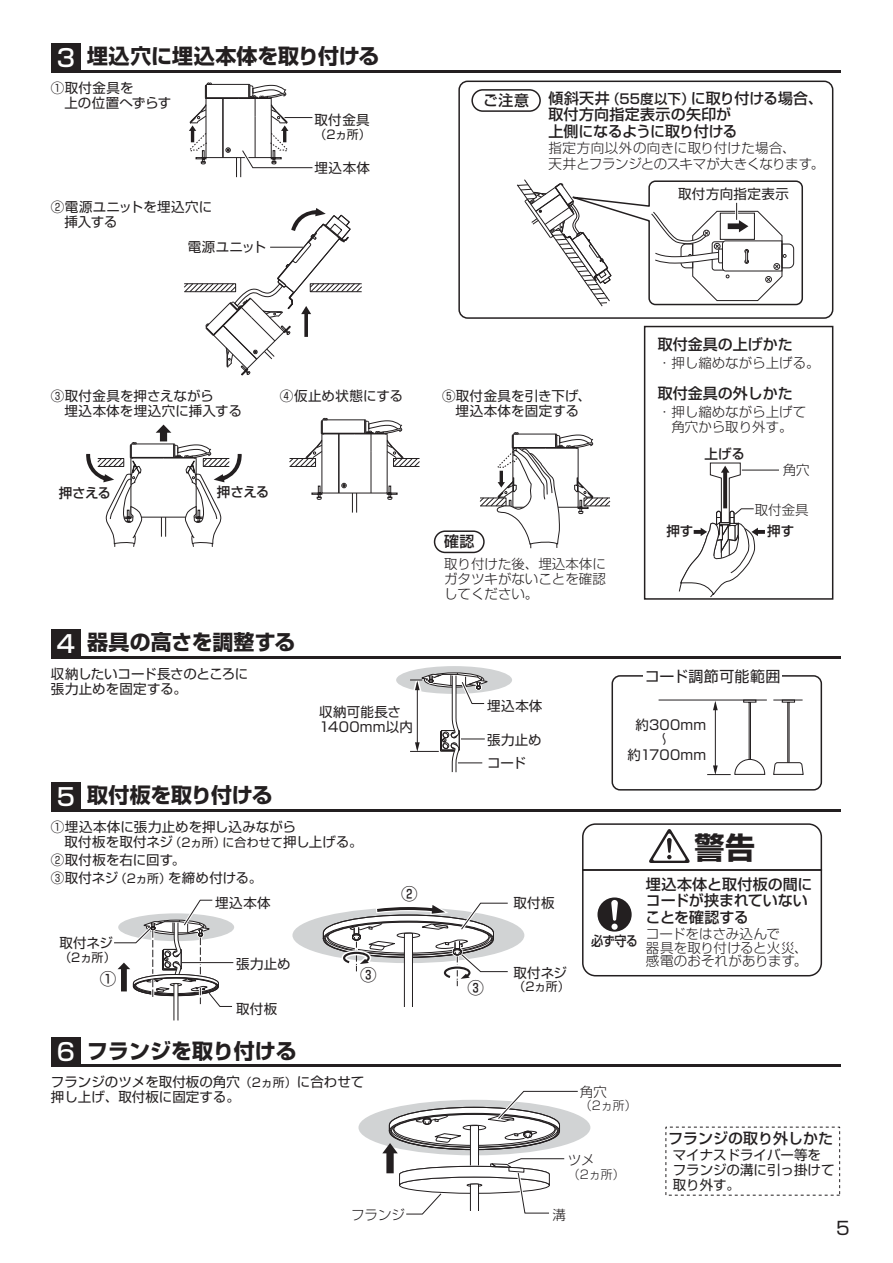
<style>
.page{position:relative;width:893px;height:1263px;background:#fff}
.page>*{position:absolute;margin:0;border:0;box-sizing:border-box;transform-origin:0 0}
.t1{font:30px "Shin Go Pro Bold 90 msp RKSJ H";color:#231f20}
.t2{font:24px "Shin Go Pro Medium 90 msp RKSJ H";color:#fff}
.t3{font:21px "Shin Go Pro Bold 90 msp RKSJ H";color:#231f20}
.t4{font:18px "Shin Go Pro Regular 90 msp RKSJ H";color:#231f20}
.t5{font:16.5px "Shin Go Pro Medium 90 msp RKSJ H";color:#231f20}
.t6{font:15px/16.5px "Shin Go Pro Medium 90 msp RKSJ H";color:#231f20}
.t7{font:15px "Shin Go Pro Regular 90 msp RKSJ H";letter-spacing:.025em;color:#231f20}
.t8{font:13.5px/15px "Shin Go Pro Regular 90 msp RKSJ H";color:#231f20}
.t9{font:13.5px/15px "Shin Go Pro Light 90 msp RKSJ H";color:#231f20}
.t10{font:13.5px "Shin Go Pro Medium 90 msp RKSJ H";letter-spacing:-.005em;color:#231f20}
.t11{font:13.5px "Shin Go Pro Regular 90 msp RKSJ H";letter-spacing:.02em;color:#231f20}
.t12{font:13.5px "Shin Go Pro Regular 90 msp RKSJ H";letter-spacing:.025em;color:#231f20}
.t13{font:13.5px "Shin Go Pro Medium 90 msp RKSJ H";letter-spacing:-.005em;color:#231f20;scale:.9 1}
.t14{font:12px "Shin Go Pro Regular 90 msp RKSJ H";letter-spacing:-.03em;color:#231f20}
.t15{font:12px "Shin Go Pro Light 90 msp RKSJ H";color:#231f20}
.s1{font-family:"Shin Go Pro Medium 90 msp RKSJ H";font-size:24px;color:#fff}
.s2{font-size:13.5px}
.s3{font-size:12px}
</style>
<div class="page">
<svg style="left:342px;top:483px;width:4px;height:5px"></svg>
<svg style="left:352px;top:493px;width:5px;height:20px"></svg>
<hr style="left:371px;top:452px;width:1px;height:41px;background:#231f20">
<hr style="left:338px;top:434px;width:1px;height:59px;background:#231f20">
<hr style="left:339px;top:434px;width:1px;height:59px;background:#231f20">
<svg style="left:387px;top:486px;width:10px;height:14px"></svg>
<svg style="left:311px;top:486px;width:11px;height:14px"></svg>
<svg style="left:289px;top:418px;width:131px;height:49px"></svg>
<div style="left:434px;top:530px;width:51px;height:23px;border:1px solid #231f20;border-radius:11px"></div>
<svg style="left:479px;top:432px;width:131px;height:116px"></svg>
<svg style="left:86px;top:425px;width:156px;height:122px"></svg>
<div style="left:51px;top:43px;width:30px;height:30px;background:#231f20"></div>
<hr style="left:81px;top:71px;width:760px;height:2px;background:#231f20">
<div style="left:471px;top:89px;width:70px;height:23px;border:1px solid #231f20;border-radius:11px"></div>
<div style="left:458px;top:81px;width:375px;height:238px;border:1px solid #231f20;border-radius:8px"></div>
<div style="left:51px;top:1037px;width:30px;height:30px;background:#231f20"></div>
<hr style="left:81px;top:1065px;width:760px;height:2px;background:#231f20">
<div style="left:358px;top:1100px;width:232px;height:55px;background:#d1d3d4;border-radius:50%"></div>
<svg style="left:382px;top:1090px;width:199px;height:125px"></svg>
<div style="left:51px;top:629px;width:30px;height:30px;background:#231f20"></div>
<hr style="left:81px;top:656px;width:760px;height:3px;background:#231f20">
<div style="left:396px;top:666px;width:116px;height:28px;background:#d1d3d4;border-radius:50%"></div>
<svg style="left:410px;top:673px;width:78px;height:100px"></svg>
<hr style="left:658px;top:700px;width:109px;height:1px;background:#231f20">
<hr style="left:715px;top:703px;width:1px;height:69px;background:#231f20">
<svg style="left:713px;top:701px;width:5px;height:9px"></svg>
<svg style="left:743px;top:700px;width:13px;height:3px"></svg>
<div style="left:749px;top:702px;width:2px;height:59px;border:1px solid #231f20"></div>
<svg style="left:773px;top:700px;width:29px;height:3px"></svg>
<div style="left:787px;top:702px;width:2px;height:61px;border:1px solid #231f20"></div>
<div style="left:611px;top:675px;width:211px;height:116px;border:1px solid #231f20;border-radius:8px"></div>
<div style="left:643px;top:673px;width:139px;height:6px;background:#fff"></div>
<svg style="left:707px;top:759px;width:58px;height:16px"></svg>
<svg style="left:773px;top:762px;width:31px;height:13px"></svg>
<div style="left:51px;top:782px;width:30px;height:30px;background:#231f20"></div>
<hr style="left:81px;top:810px;width:760px;height:2px;background:#231f20">
<svg style="left:582px;top:823px;width:241px;height:154px"></svg>
<div style="left:292px;top:908px;width:232px;height:55px;background:#d1d3d4;border-radius:50%"></div>
<svg style="left:323px;top:902px;width:188px;height:105px"></svg>
<svg style="left:114px;top:899px;width:119px;height:122px"></svg>
<svg style="left:189px;top:83px;width:124px;height:94px"></svg>
<div style="left:644px;top:326px;width:189px;height:274px;border:1px solid #231f20"></div>
<hr style="left:742px;top:470px;width:37px;height:1px;background:#231f20">
<svg style="left:678px;top:462px;width:87px;height:136px"></svg>
<svg style="left:517px;top:179px;width:286px;height:128px"></svg>
<svg style="left:184px;top:208px;width:178px;height:168px"></svg>
<h3 class="t3" style="left:57px;top:49px;width:324px"><span class="s1">3</span> 埋込穴に埋込本体を取り付ける</h3>
<p class="t8" style="left:51px;top:82px;width:122px">①取付金具を<br>　上の位置へずらす</p>
<p class="t8" style="left:51px;top:201px;width:163px">②電源ユニットを埋込穴に　挿入する</p>
<p class="t8" style="left:188px;top:241px;width:80px">電源ユニット</p>
<p class="t8" style="left:314px;top:115px;width:57px">取付金具</p>
<p class="t14" style="left:314px;top:130px;width:58px">（2ヵ所）</p>
<p class="t8" style="left:314px;top:162px;width:57px">埋込本体</p>
<p class="t8" style="left:51px;top:391px;width:192px">③取付金具を押さえながら<br>　埋込本体を埋込穴に挿入する</p>
<p class="t8" style="left:280px;top:391px;width:125px">④仮止め状態にする</p>
<p class="t10" style="left:59px;top:488px;width:54px">押さえる</p>
<p class="t10" style="left:217px;top:487px;width:54px">押さえる</p>
<h3 class="t3" style="left:87px;top:634px;width:210px">器具の高さを調整する</h3>
<h2 class="t2" style="left:57px;top:635px;width:20px">4</h2>
<p class="t8" style="left:51px;top:668px;width:199px">収納したいコード長さのところに張力止めを固定する。</p>
<p class="t6" style="left:483px;top:94px;width:47px">ご注意</p>
<p class="t6" style="left:548px;top:92px;width:276px">傾斜天井<span class="s2">（55度以下）</span>に取り付ける場合、取付方向指定表示の矢印が<br>上側になるように取り付ける</p>
<p class="t9" style="left:548px;top:142px;width:277px;line-height:16.5px">指定方向以外の向きに取り付けた場合、<br>天井とフランジとのスキマが大きくなります。</p>
<p class="t12" style="left:678px;top:189px;width:112px">取付方向指定表示</p>
<p class="t8" style="left:442px;top:391px;width:150px">⑤取付金具を引き下げ、　埋込本体を固定する</p>
<p class="t6" style="left:444px;top:535px;width:32px">確認</p>
<p class="t9" style="left:444px;top:558px;width:163px;text-align:justify">取り付けた後、埋込本体にガタツキがないことを確認してください。</p>
<p class="t6" style="left:658px;top:339px;width:136px">取付金具の上げかた</p>
<p class="t9" style="left:658px;top:358px;width:163px">・押し縮めながら上げる。</p>
<p class="t6" style="left:658px;top:387px;width:136px">取付金具の外しかた</p>
<p class="t9" style="left:658px;top:406px;width:150px">・押し縮めながら上げて　角穴から取り外す。</p>
<p class="t10" style="left:704px;top:449px;width:42px">上げる</p>
<p class="t9" style="left:783px;top:464px;width:28px">角穴</p>
<p class="t9" style="left:755px;top:504px;width:55px">取付金具</p>
<p class="t10" style="left:666px;top:526px;width:28px">押す</p>
<p class="t10" style="left:767px;top:526px;width:28px">押す</p>
<p class="t7" style="left:645px;top:671px;width:137px">コード調節可能範囲</p>
<p class="t8" style="left:319px;top:706px;width:84px">収納可能長さ</p>
<p class="t8" style="left:487px;top:700px;width:57px">埋込本体</p>
<p class="t11" style="left:319px;top:722px;width:96px">1400mm以内</p>
<p class="t8" style="left:635px;top:719px;width:72px">約300mm</p>
<p class="t8" style="left:657px;top:733px;width:10px">〜</p>
<p class="t8" style="left:628px;top:749px;width:80px">約1700mm</p>
<p class="t8" style="left:487px;top:730px;width:56px;line-height:23.1px">張力止めコード</p>
<h3 class="t3" style="left:87px;top:787px;width:187px">取付板を取り付ける</h3>
<h2 class="t2" style="left:57px;top:788px;width:20px">5</h2>
<p class="t8" style="left:51px;top:821px;width:313px">①埋込本体に張力止めを押し込みながら<br>　取付板を取付ネジ<span class="s3">（2ヵ所）に合わせて</span>押し上げる。</p>
<p class="t8" style="left:51px;top:853px;width:213px;line-height:18px">②取付板を右に回す。<br>③取付ネジ<span class="s3">（2ヵ所）</span>を締め付ける。</p>
<p class="t5" style="left:401px;top:888px;width:18px">②</p>
<p class="t8" style="left:215px;top:897px;width:57px">埋込本体</p>
<p class="t8" style="left:513px;top:897px;width:43px">取付板</p>
<p class="t8" style="left:59px;top:937px;width:55px">取付ネジ</p>
<p class="t14" style="left:59px;top:953px;width:58px">（2ヵ所）</p>
<p class="t5" style="left:100px;top:973px;width:18px">①</p>
<p class="t8" style="left:236px;top:959px;width:56px">張力止め</p>
<p class="t8" style="left:236px;top:1003px;width:43px">取付板</p>
<p class="t5" style="left:360px;top:969px;width:18px">③</p>
<p class="t8" style="left:513px;top:967px;width:55px">取付ネジ</p>
<p class="t14" style="left:513px;top:982px;width:58px">（2ヵ所）</p>
<p class="t5" style="left:467px;top:981px;width:18px">③</p>
<p class="t13" style="left:591px;top:935px;width:53px">必ず守る</p>
<h1 class="t1" style="left:694px;top:836px;width:62px">警告</h1>
<p class="t6" style="left:646px;top:878px;width:168px">埋込本体と取付板の間にコードが挟まれていないことを確認する</p>
<p class="t9" style="left:646px;top:929px;width:163px;line-height:13.5px">コードをはさみ込んで<br>器具を取り付けると火災、感電のおそれがあります。</p>
<h3 class="t3" style="left:87px;top:1043px;width:211px">フランジを取り付ける</h3>
<h2 class="t2" style="left:57px;top:1043px;width:20px">6</h2>
<p class="t8" style="left:51px;top:1077px;width:315px">フランジのツメを取付板の角穴<span class="s3">（2ヵ所）</span>に合わせて押し上げ、取付板に固定する。</p>
<p class="t9" style="left:580px;top:1086px;width:28px">角穴</p>
<p class="t15" style="left:580px;top:1101px;width:59px">（2ヵ所）</p>
<p class="t9" style="left:568px;top:1154px;width:28px">ツメ</p>
<p class="t15" style="left:568px;top:1170px;width:59px">（2ヵ所）</p>
<p class="t9" style="left:351px;top:1209px;width:55px">フランジ</p>
<p class="t9" style="left:552px;top:1209px;width:15px">溝</p>
<p class="t6" style="left:668px;top:1132px;width:166px">フランジの取り外しかた</p>
<p class="t8" style="left:673px;top:1150px;width:163px">マイナスドライバー等をフランジの溝に引っ掛けて取り外す。</p>
<h3 class="t4" style="left:836px;top:1221px;width:15px">5</h3>
</div>
